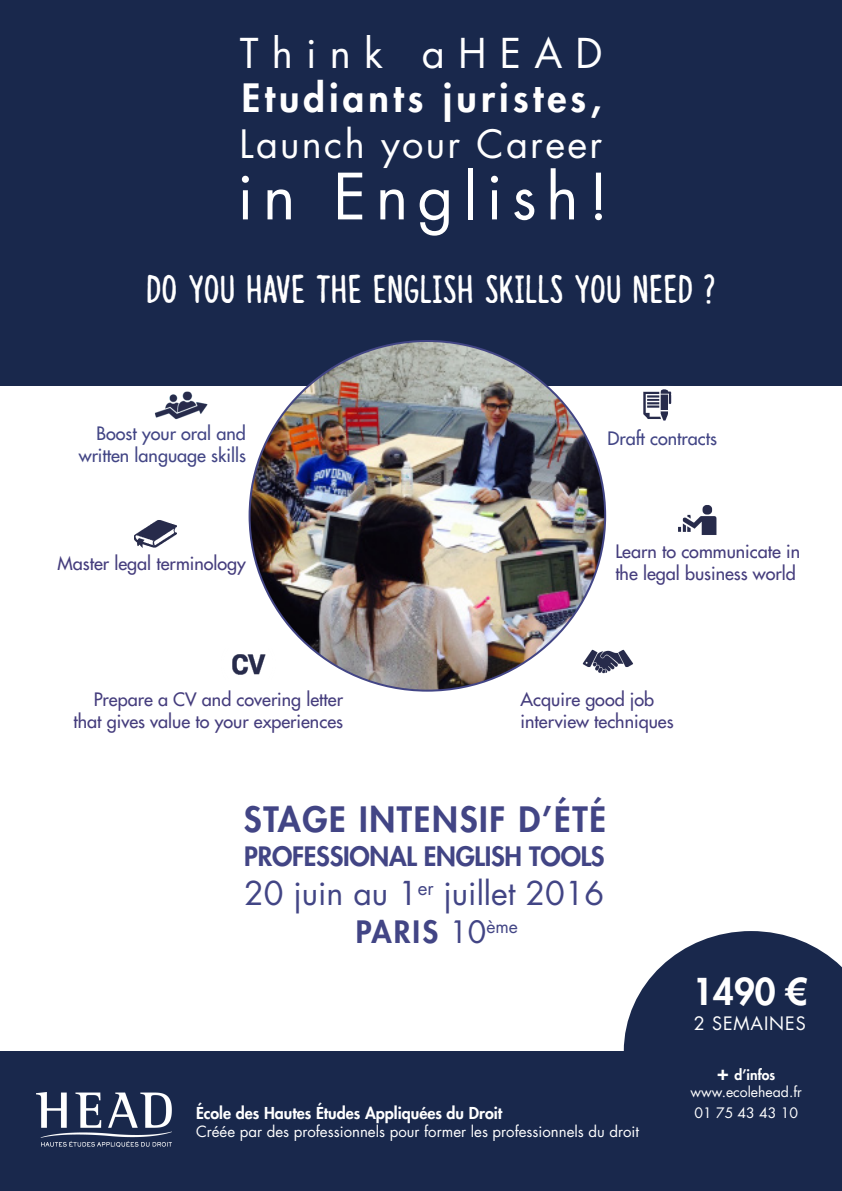
<style>
.page{position:relative;width:842px;height:1191px;background:#fff}
.page>*{position:absolute;margin:0;border:0;box-sizing:border-box;transform-origin:0 0}
.t1{font:62px "Futura LT";letter-spacing:.15em;color:#fff}
.t2{font:40px "Lazingonasunnyafternoon";letter-spacing:.02em;color:#fff}
.t3{font:40px "Futura LT";letter-spacing:.33em;color:#fff}
.t4{font:800 38px "Futura LT";letter-spacing:.11em;color:#fff}
.t5{font:38px "Futura LT";letter-spacing:.06em;color:#fff}
.t6{font:800 36px "Futura LT";color:#fff}
.t7{font:800 34px "Futura LT";letter-spacing:.05em;color:#424585}
.t8{font:32px "Futura LT";color:#424585}
.t9{font:800 30px "Futura LT";letter-spacing:.07em;color:#424585}
.t10{font:800 26px "Futura LT";letter-spacing:-.01em;color:#424585}
.t11{font:18px/21.6px "Futura LT";color:#453d7d;text-align:right}
.t12{font:18px/21.6px "Futura LT";color:#424585;text-align:right}
.t13{font:18px "Futura LT";letter-spacing:.05em;color:#fff}
.t14{font:800 16px "Futura LT";color:#fff}
.t15{font:15px "Futura LT";color:#fff}
.t16{font:14px "Futura LT";color:#fff}
.t17{font:800 14px "Futura LT";color:#fff}
.s1{font-weight:400}
.s2{font-size:20px}
</style>
<div class="page">
<svg style="left:624px;top:931px;width:218px;height:120px;fill:#19284c"></svg>
<div style="left:0;top:0;width:842px;height:386px;background:#19284c"></div>
<img style="left:250px;top:341px;width:355px;height:349px">
<div style="left:0;top:1051px;width:842px;height:140px;background:#19284c"></div>
<img style="left:36px;top:1092px;width:135px;height:54px">
<img style="left:135px;top:520px;width:42px;height:28px">
<img style="left:639px;top:385px;width:38px;height:36px">
<img style="left:232px;top:648px;width:48px;height:31px">
<img style="left:582px;top:648px;width:51px;height:31px">
<img style="left:678px;top:505px;width:39px;height:30px">
<img style="left:153px;top:381px;width:55px;height:39px">
<p class="t3" style="left:240px;top:28px;width:364px">Think aHEAD</p>
<p class="t4" style="left:242px;top:72px;width:361px">Etudiants juristes,</p>
<p class="t5" style="left:239px;top:120px;width:364px">Launch your Career</p>
<p class="t1" style="left:237px;top:157px;width:373px">in English!</p>
<p class="t2" style="left:147px;top:265px;width:569px">DO YOU HAVE THE ENGLISH SKILLS YOU NEED ?</p>
<p class="t12" style="left:79px;top:422px;width:169px">Boost your oral and written language skills</p>
<p class="t11" style="left:58px;top:552px;width:190px">Master legal terminology</p>
<p class="t12" style="left:607px;top:427px;width:111px">Draft contracts</p>
<p class="t11" style="left:615px;top:540px;width:186px;text-align:left">Learn to communicate in the legal business world</p>
<p class="t11" style="left:74px;top:688px;width:271px">Prepare a CV and covering letter that gives value to your experiences</p>
<p class="t11" style="left:521px;top:688px;width:135px">Acquire good job</p>
<p class="t11" style="left:521px;top:710px;width:154px">interview techniques</p>
<p class="t7" style="left:244px;top:796px;width:364px">STAGE INTENSIF D’ÉTÉ</p>
<p class="t10" style="left:244px;top:839px;width:362px">PROFESSIONAL ENGLISH TOOLS</p>
<p class="t8" style="left:244px;top:873px;width:362px">20 juin au 1<sup>er</sup> juillet 2016</p>
<p class="t9" style="left:356px;top:911px;width:164px">PARIS <span class="s1">10</span><sup>ème</sup></p>
<p class="t14" style="left:196px;top:1102px;width:308px">École des Hautes Études Appliquées du Droit</p>
<p class="t15" style="left:196px;top:1122px;width:445px">Créée par des professionnels pour former les professionnels du droit</p>
<p class="t6" style="left:692px;top:968px;width:116px">1490 €</p>
<p class="t13" style="left:694px;top:1011px;width:114px">2 SEMAINES</p>
<p class="t17" style="left:717px;top:1065px;width:60px"><span class="s2">+</span> d’infos</p>
<p class="t16" style="left:691px;top:1082px;width:113px">www.ecolehead.fr</p>
<p class="t16" style="left:694px;top:1103px;width:105px">01 75 43 43 10</p>
</div>
